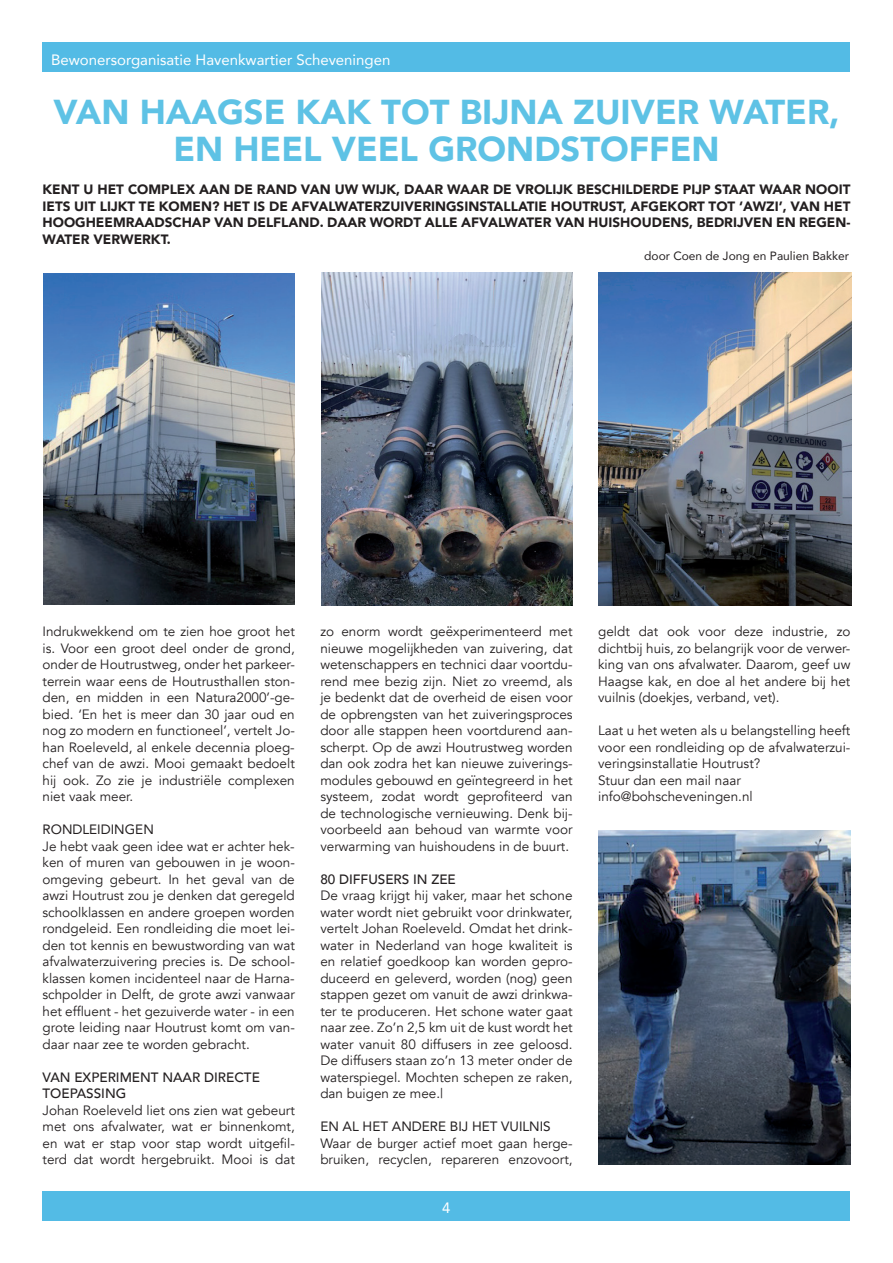
<style>
.page{position:relative;width:893px;height:1263px;background:#fff}
.page>*{position:absolute;margin:0;border:0;box-sizing:border-box;transform-origin:0 0}
.t1{font:900 34.5px/37.5px "Avenir";color:#5ec2e5;text-align:center}
.t2{font:15px "Avenir";color:#fff}
.t3{font:13.5px/16.5px "Avenir";color:#231f20;text-align:justify}
.t4{font:900 13.5px/16.5px "Avenir";color:#231f20;text-align:justify}
.t5{font:500 13.5px/16.5px "Avenir";color:#231f20}
.t6{font:13.5px "Avenir";color:#231f20}
.t7{font:12px "Avenir";color:#231f20}
</style>
<div class="page">
<div style="left:43px;top:43px;width:807px;height:29px;background:#53bbe5"></div>
<div style="left:43px;top:1191px;width:807px;height:29px;background:#53bbe5"></div>
<img style="left:598px;top:830px;width:252px;height:334px">
<img style="left:44px;top:273px;width:251px;height:332px">
<img style="left:598px;top:272px;width:254px;height:334px">
<img style="left:321px;top:272px;width:252px;height:334px">
<p class="t2" style="left:51px;top:48px;width:341px">Bewonersorganisatie Havenkwartier Scheveningen</p>
<h1 class="t1" style="left:53px;top:92px;width:788px">VAN HAAGSE KAK TOT BIJNA ZUIVER WATER,<br>EN HEEL VEEL GRONDSTOFFEN</h1>
<p class="t4" style="left:43px;top:181px;width:809px">KENT U HET COMPLEX AAN DE RAND VAN UW WIJK, DAAR WAAR DE VROLIJK BESCHILDERDE PIJP STAAT WAAR NOOIT IETS UIT LIJKT TE KOMEN? HET IS DE AFVALWATERZUIVERINGSINSTALLATIE HOUTRUST, AFGEKORT TOT ‘AWZI’, VAN HET HOOGHEEMRAADSCHAP VAN DELFLAND. DAAR WORDT ALLE AFVALWATER VAN HUISHOUDENS, BEDRIJVEN EN REGEN-WATER VERWERKT.</p>
<p class="t7" style="left:644px;top:246px;width:206px">door Coen de Jong en Paulien Bakker</p>
<p class="t3" style="left:43px;top:624px;width:254px">Indrukwekkend om te zien hoe groot het is. Voor een groot deel onder de grond, onder de Houtrustweg, onder het parkeer&shy;terrein waar eens de Houtrusthallen ston&shy;den, en midden in een Natura2000’-ge&shy;bied. ‘En het is meer dan 30 jaar oud en nog zo modern en functioneel’, vertelt Jo&shy;han Roeleveld, al enkele decennia ploeg&shy;chef van de awzi. Mooi gemaakt bedoelt hij ook. Zo zie je industriële complexen niet vaak meer.</p>
<p class="t6" style="left:43px;top:819px;width:113px">RONDLEIDINGEN</p>
<p class="t3" style="left:43px;top:838px;width:254px">Je hebt vaak geen idee wat er achter hek&shy;ken of muren van gebouwen in je woon&shy;omgeving gebeurt. In het geval van de awzi Houtrust zou je denken dat geregeld schoolklassen en andere groepen worden rondgeleid. Een rondleiding die moet lei&shy;den tot kennis en bewustwording van wat afvalwaterzuivering precies is. De school&shy;klassen komen incidenteel naar de Harna&shy;schpolder in Delft, de grote awzi vanwaar het effluent - het gezuiverde water - in een grote leiding naar Houtrust komt om van&shy;daar naar zee te worden gebracht.</p>
<p class="t5" style="left:43px;top:1068px;width:219px">VAN EXPERIMENT NAAR DIRECTE<br>TOEPASSING</p>
<p class="t3" style="left:43px;top:1102px;width:254px">Johan Roeleveld liet ons zien wat gebeurt met ons afvalwater, wat er binnenkomt, en wat er stap voor stap wordt uitgefil&shy;terd dat wordt hergebruikt. Mooi is dat</p>
<p class="t3" style="left:320px;top:624px;width:254px">zo enorm wordt geëxperimenteerd met nieuwe mogelijkheden van zuivering, dat wetenschappers en technici daar voortdu&shy;rend mee bezig zijn. Niet zo vreemd, als je bedenkt dat de overheid de eisen voor de opbrengsten van het zuiveringsproces door alle stappen heen voortdurend aan&shy;scherpt. Op de awzi Houtrustweg worden dan ook zodra het kan nieuwe zuiverings&shy;modules gebouwd en geïntegreerd in het systeem, zodat wordt geprofiteerd van de technologische vernieuwing. Denk bij&shy;voorbeeld aan behoud van warmte voor verwarming van huishoudens in de buurt.</p>
<p class="t5" style="left:320px;top:870px;width:137px">80 DIFFUSERS IN ZEE</p>
<p class="t3" style="left:320px;top:888px;width:254px">De vraag krijgt hij vaker, maar het schone water wordt niet gebruikt voor drinkwater, vertelt Johan Roeleveld. Omdat het drink&shy;water in Nederland van hoge kwaliteit is en relatief goedkoop kan worden gepro&shy;duceerd en geleverd, worden (nog) geen stappen gezet om vanuit de awzi drinkwa&shy;ter te produceren. Het schone water gaat naar zee. Zo’n 2,5 km uit de kust wordt het water vanuit 80 diffusers in zee geloosd.<br>De diffusers staan zo’n 13 meter onder de waterspiegel. Mochten schepen ze raken, dan buigen ze mee.|</p>
<p class="t6" style="left:320px;top:1116px;width:232px">EN AL HET ANDERE BIJ HET VUILNIS</p>
<p class="t3" style="left:320px;top:1135px;width:254px">Waar de burger actief moet gaan herge&shy;bruiken, recyclen, repareren enzovoort,</p>
<p class="t2" style="left:442px;top:1196px;width:10px">4</p>
<p class="t3" style="left:598px;top:624px;width:254px">geldt dat ook voor deze industrie, zo dichtbij huis, zo belangrijk voor de verwer&shy;king van ons afvalwater. Daarom, geef uw Haagse kak, en doe al het andere bij het vuilnis (doekjes, verband, vet).</p>
<p class="t3" style="left:598px;top:723px;width:254px;text-align:left">Laat u het weten als u belangstelling heeft voor een rondleiding op de afvalwaterzui&shy;veringsinstallatie Houtrust?<br>Stuur dan een mail naar info@bohscheveningen.nl</p>
</div>
